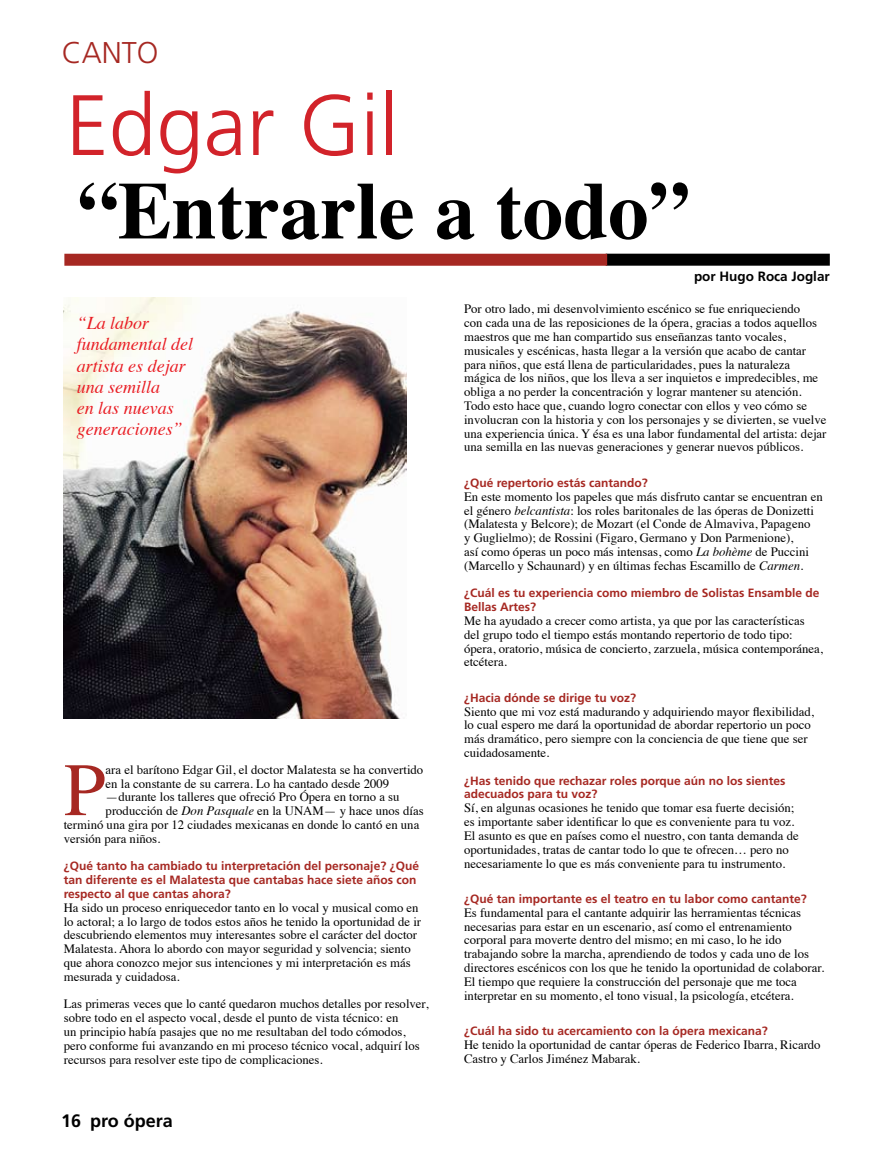
<style>
.page{position:relative;width:893px;height:1170px;background:#fff}
.page>*{position:absolute;margin:0;border:0;box-sizing:border-box;transform-origin:0 0}
.t1{font:300 85.5px "Frutiger";color:#d2232a}
.t2{font:700 81px "Times";color:#000}
.t3{font:75.3px "Times";color:#a62822}
.t4{font:300 30px "Frutiger";color:#a62822}
.t5{font:italic 18px/21px "Times";color:#e91c23}
.t6{font:700 18px "Frutiger";color:#000}
.t7{font:700 13.5px "Frutiger";color:#000}
.t8{font:12.75px/13.8px "Times";color:#000}
.t9{font:700 12px/13.8px "Frutiger";color:#a62822}
.s1{font-style:italic}
</style>
<div class="page">
<div style="left:606px;top:254px;width:224px;height:12px;background:#000"></div>
<div style="left:64px;top:254px;width:543px;height:12px;background:#a62822"></div>
<img style="left:64px;top:298px;width:342px;height:420px">
<h3 class="t4" style="left:62px;top:35px;width:98px">CANTO</h3>
<h1 class="t1" style="left:66px;top:77px;width:334px">Edgar Gil</h1>
<h2 class="t2" style="left:77px;top:133px;width:613px">“Entrarle a todo”</h2>
<h3 class="t5" style="left:77px;top:312px;width:118px">“La labor fundamental del artista es dejar una semilla<br>en las nuevas generaciones”</h3>
<h3 class="t3" style="left:64px;top:719px;width:43px">P</h3>
<p class="t8" style="left:106px;top:761px;width:319px">ara el barítono Edgar Gil, el doctor Malatesta se ha convertido</p>
<p class="t8" style="left:106px;top:775px;width:285px">en la constante de su carrera. Lo ha cantado desde 2009</p>
<p class="t8" style="left:106px;top:789px;width:295px">—durante los talleres que ofreció Pro Ópera en torno a su</p>
<p class="t8" style="left:106px;top:802px;width:319px">producción de <span class="s1">Don Pasquale</span> en la UNAM— y hace unos días</p>
<p class="t8" style="left:64px;top:816px;width:357px">terminó una gira por 12 ciudades mexicanas en donde lo cantó en una</p>
<p class="t8" style="left:64px;top:830px;width:98px">versión para niños.</p>
<p class="t9" style="left:64px;top:859px;width:357px">¿Qué tanto ha cambiado tu interpretación del personaje? ¿Qué tan diferente es el Malatesta que cantabas hace siete años con respecto al que cantas ahora?</p>
<p class="t8" style="left:64px;top:899px;width:359px">Ha sido un proceso enriquecedor tanto en lo vocal y musical como en lo actoral; a lo largo de todos estos años he tenido la oportunidad de ir descubriendo elementos muy interesantes sobre el carácter del doctor Malatesta. Ahora lo abordo con mayor seguridad y solvencia; siento que ahora conozco mejor sus intenciones y mi interpretación es más mesurada y cuidadosa.</p>
<p class="t8" style="left:64px;top:996px;width:366px">Las primeras veces que lo canté quedaron muchos detalles por resolver, sobre todo en el aspecto vocal, desde el punto de vista técnico: en<br>un principio había pasajes que no me resultaban del todo cómodos, pero conforme fui avanzando en mi proceso técnico vocal, adquirí los recursos para resolver este tipo de complicaciones.</p>
<h3 class="t6" style="left:61px;top:1109px;width:113px">16 pro ópera</h3>
<p class="t7" style="left:694px;top:268px;width:137px">por Hugo Roca Joglar</p>
<p class="t8" style="left:464px;top:301px;width:364px">Por otro lado, mi desenvolvimiento escénico se fue enriqueciendo<br>con cada una de las reposiciones de la ópera, gracias a todos aquellos maestros que me han compartido sus enseñanzas tanto vocales, musicales y escénicas, hasta llegar a la versión que acabo de cantar para niños, que está llena de particularidades, pues la naturaleza mágica de los niños, que los lleva a ser inquietos e impredecibles, me obliga a no perder la concentración y lograr mantener su atención.<br>Todo esto hace que, cuando logro conectar con ellos y veo cómo se involucran con la historia y con los personajes y se divierten, se vuelve una experiencia única. Y ésa es una labor fundamental del artista: dejar una semilla en las nuevas generaciones y generar nuevos públicos.</p>
<p class="t9" style="left:464px;top:475px;width:185px">¿Qué repertorio estás cantando?</p>
<p class="t8" style="left:464px;top:488px;width:360px">En este momento los papeles que más disfruto cantar se encuentran en el género <span class="s1">belcantista</span>: los roles baritonales de las óperas de Donizetti (Malatesta y Belcore); de Mozart (el Conde de Almaviva, Papageno<br>y Guglielmo); de Rossini (Figaro, Germano y Don Parmenione),<br>así como óperas un poco más intensas, como <span class="s1">La bohème</span> de Puccini (Marcello y Schaunard) y en últimas fechas Escamillo de <span class="s1">Carmen</span>.</p>
<p class="t9" style="left:464px;top:586px;width:357px">¿Cuál es tu experiencia como miembro de Solistas Ensamble de<br>Bellas Artes?</p>
<p class="t8" style="left:464px;top:612px;width:361px">Me ha ayudado a crecer como artista, ya que por las características del grupo todo el tiempo estás montando repertorio de todo tipo: ópera, oratorio, música de concierto, zarzuela, música contemporánea, etcétera.</p>
<p class="t9" style="left:464px;top:690px;width:174px">¿Hacia dónde se dirige tu voz?</p>
<p class="t8" style="left:464px;top:703px;width:351px">Siento que mi voz está madurando y adquiriendo mayor flexibilidad, lo cual espero me dará la oportunidad de abordar repertorio un poco más dramático, pero siempre con la conciencia de que tiene que ser cuidadosamente.</p>
<p class="t9" style="left:464px;top:773px;width:323px">¿Has tenido que rechazar roles porque aún no los sientes adecuados para tu voz?</p>
<p class="t8" style="left:464px;top:800px;width:336px">Sí, en algunas ocasiones he tenido que tomar esa fuerte decisión; es importante saber identificar lo que es conveniente para tu voz.<br>El asunto es que en países como el nuestro, con tanta demanda de oportunidades, tratas de cantar todo lo que te ofrecen… pero no necesariamente lo que es más conveniente para tu instrumento.</p>
<p class="t9" style="left:464px;top:891px;width:344px">¿Qué tan importante es el teatro en tu labor como cantante?</p>
<p class="t8" style="left:464px;top:904px;width:362px">Es fundamental para el cantante adquirir las herramientas técnicas necesarias para estar en un escenario, así como el entrenamiento corporal para moverte dentro del mismo; en mi caso, lo he ido trabajando sobre la marcha, aprendiendo de todos y cada uno de los directores escénicos con los que he tenido la oportunidad de colaborar.<br>El tiempo que requiere la construcción del personaje que me toca interpretar en su momento, el tono visual, la psicología, etcétera.</p>
<p class="t9" style="left:464px;top:1023px;width:305px">¿Cuál ha sido tu acercamiento con la ópera mexicana?</p>
<p class="t8" style="left:464px;top:1036px;width:358px">He tenido la oportunidad de cantar óperas de Federico Ibarra, Ricardo<br>Castro y Carlos Jiménez Mabarak.</p>
</div>
